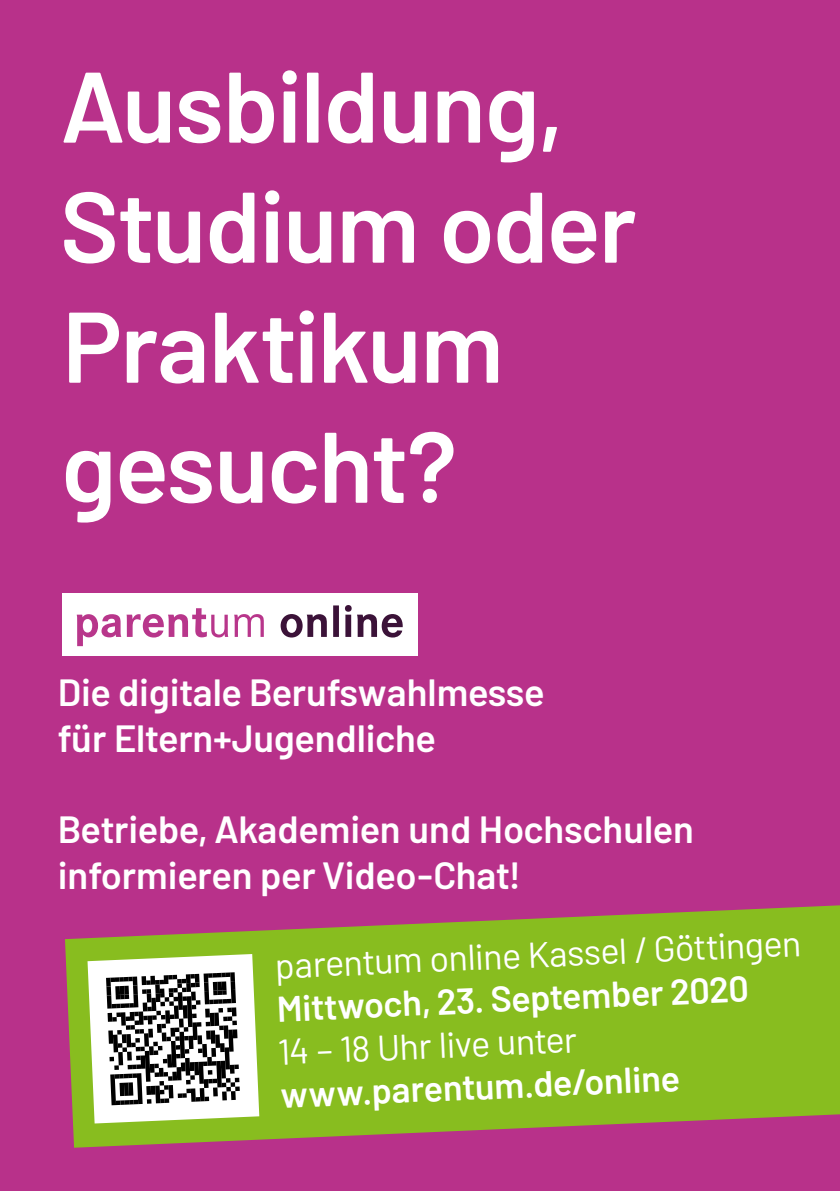
<style>
.page{position:relative;width:840px;height:1191px;background:#fff}
.page>*{position:absolute;margin:0;border:0;box-sizing:border-box;transform-origin:0 0}
.t1{font:600 100px/120px "Barlow";letter-spacing:-.01em;color:#fff}
.t2{font:600 38px/45.6px "Barlow";color:#fff}
.t3{font:36px "Barlow";color:#fff}
.t4{font:600 36px "Barlow";color:#fff}
</style>
<div class="page">
<div style="left:0;top:0;width:839px;height:1191px;background:#b8318a"></div>
<div style="left:62px;top:593px;width:355px;height:62px;background:#fff"></div>
<svg style="left:280px;top:605px;width:122px;height:32px"></svg>
<svg style="left:77px;top:608px;width:187px;height:38px"></svg>
<svg style="left:65px;top:905px;width:774px;height:242px;fill:#88bd1f"></svg>
<svg style="left:87px;top:954px;width:172px;height:169px;background:#acb0a4"></svg>
<h1 class="t1" style="left:62px;top:38px;width:576px">Ausbildung,<br>Studium oder<br>Praktikum gesucht?</h1>
<p class="t2" style="left:58px;top:666px;width:487px">Die digitale Berufswahlmesse für Eltern+Jugendliche</p>
<p class="t2" style="left:58px;top:803px;width:637px">Betriebe, Akademien und Hochschulen informieren per Video-Chat!</p>
<p class="t3" style="left:274px;top:937px;width:528px;rotate:-2deg">parentum online Kassel / Göttingen</p>
<p class="t4" style="left:276px;top:980px;width:473px;rotate:-2deg">Mittwoch, 23. September 2020</p>
<p class="t3" style="left:278px;top:1024px;width:300px;rotate:-2deg">14 – 18 Uhr live unter</p>
<p class="t4" style="left:280px;top:1067px;width:400px;rotate:-2deg">www.parentum.de/online</p>
</div>
